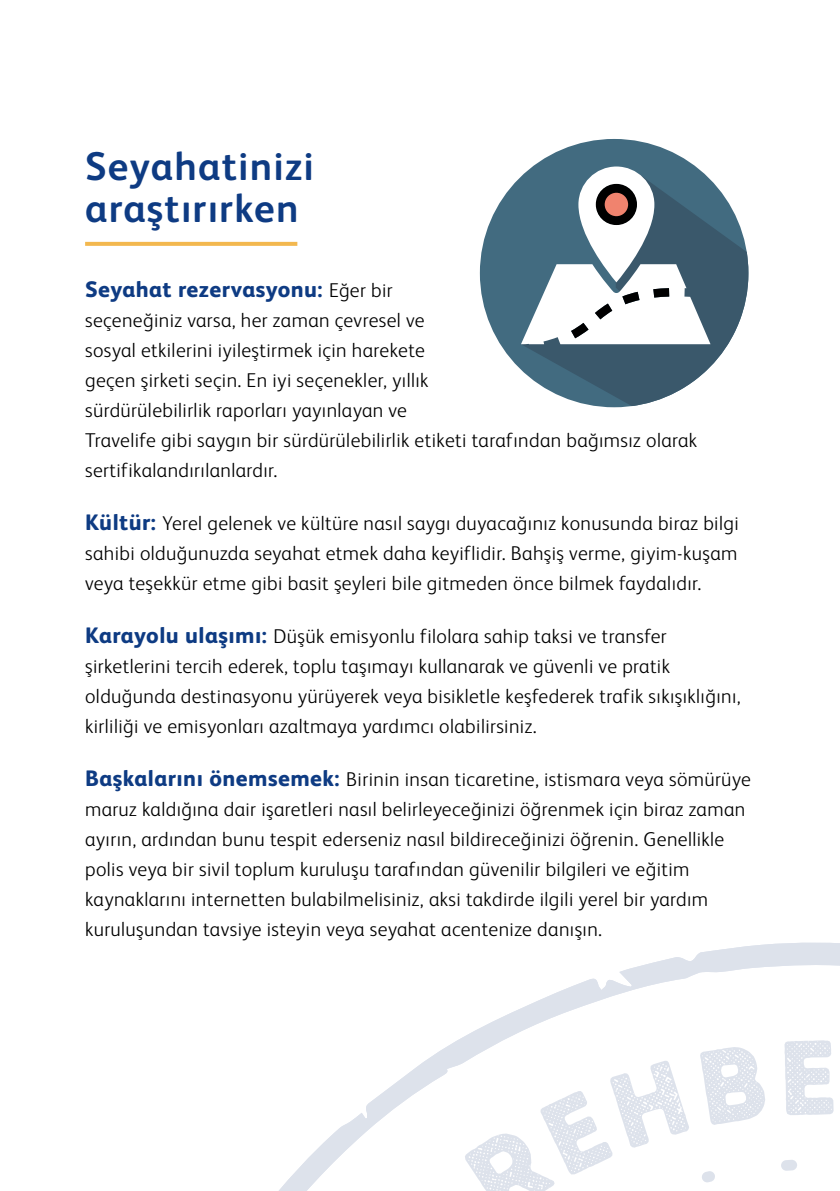
<style>
.page{position:relative;width:840px;height:1191px;background:#fff}
.page>*{position:absolute;margin:0;border:0;box-sizing:border-box;transform-origin:0 0}
.t1{font:700 40px/42px "FS Albert Pro";letter-spacing:.03em;color:#0e3b83}
.t2{font:800 22.4px "FS Albert Pro";letter-spacing:.02em;color:#0e3b83}
.t3{font:300 20px/30px "FS Albert Pro";letter-spacing:.02em;color:#000}
.s1{font-weight:300;font-size:20px;color:#000}
.s2{font-weight:800;font-size:22.4px;color:#0e3b83}
</style>
<div class="page">
<svg style="left:85px;top:242px;width:212px;height:4px"></svg>
<svg style="left:279px;top:942px;width:560px;height:249px"></svg>
<svg style="left:479px;top:139px;width:216px;height:268px;fill:#426b80"></svg>
<svg style="left:520px;top:179px;width:228px;height:227px;fill:#3a586b"></svg>
<svg style="left:520px;top:166px;width:190px;height:178px"></svg>
<div style="left:595px;top:184px;width:41px;height:41px;background:#000;border-radius:50%"></div>
<div style="left:604px;top:193px;width:23px;height:23px;background:#f0836e;border-radius:50%"></div>
<svg style="left:316px;top:1040px;width:523px;height:151px"></svg>
<h1 class="t1" style="left:85px;top:143px;width:230px">Seyahatinizi araştırırken</h1>
<p class="t2" style="left:85px;top:272px;width:309px">Seyahat rezervasyonu: <span class="s1">Eğer bir</span></p>
<p class="t3" style="left:85px;top:304px;width:613px">seçeneğiniz varsa, her zaman çevresel ve<br>sosyal etkilerini iyileştirmek için harekete<br>geçen şirketi seçin. En iyi seçenekler, yıllık<br>sürdürülebilirlik raporları yayınlayan ve<br>Travelife gibi saygın bir sürdürülebilirlik etiketi tarafından bağımsız olarak sertifikalandırılanlardır.</p>
<p class="t3" style="left:85px;top:507px;width:654px;text-align:justify"><span class="s2">Kültür:</span> Yerel gelenek ve kültüre nasıl saygı duyacağınız konusunda biraz bilgi sahibi olduğunuzda seyahat etmek daha keyiflidir. Bahşiş verme, giyim-kuşam veya teşekkür etme gibi basit şeyleri bile gitmeden önce bilmek faydalıdır.</p>
<p class="t3" style="left:85px;top:620px;width:656px"><span class="s2">Karayolu ulaşımı:</span> Düşük emisyonlu filolara sahip taksi ve transfer şirketlerini tercih ederek, toplu taşımayı kullanarak ve güvenli ve pratik olduğunda destinasyonu yürüyerek veya bisikletle keşfederek trafik sıkışıklığını, kirliliği ve emisyonları azaltmaya yardımcı olabilirsiniz.</p>
<p class="t3" style="left:85px;top:762px;width:667px"><span class="s2">Başkalarını önemsemek:</span> Birinin insan ticaretine, istismara veya sömürüye maruz kaldığına dair işaretleri nasıl belirleyeceğinizi öğrenmek için biraz zaman ayırın, ardından bunu tespit ederseniz nasıl bildireceğinizi öğrenin. Genellikle polis veya bir sivil toplum kuruluşu tarafından güvenilir bilgileri ve eğitim kaynaklarını internetten bulabilmelisiniz, aksi takdirde ilgili yerel bir yardım kuruluşundan tavsiye isteyin veya seyahat acentenize danışın.</p>
</div>
